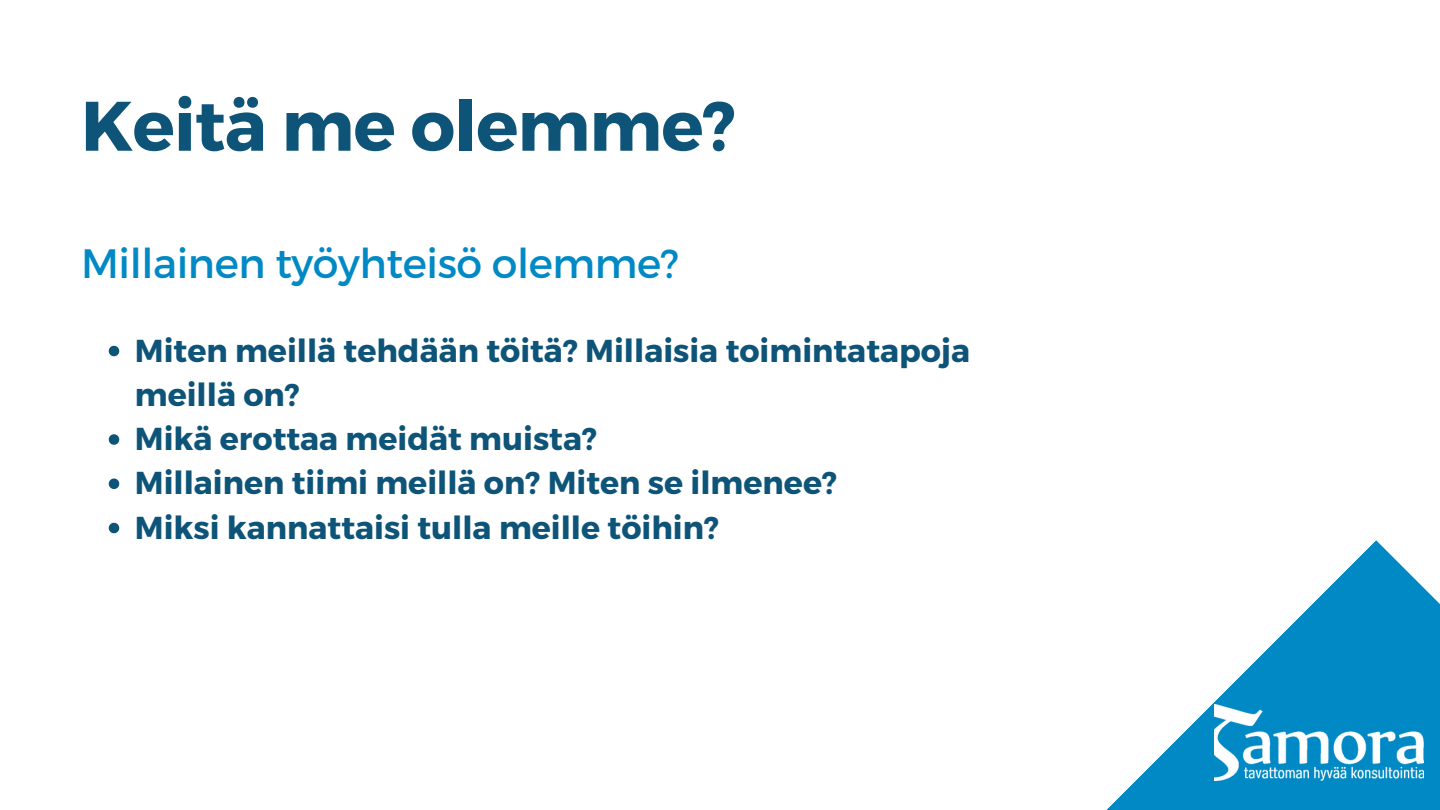
<style>
.page{position:relative;width:1440px;height:810px;background:#fff}
.page>*{position:absolute;margin:0;border:0;box-sizing:border-box;transform-origin:0 0}
.t1{font:700 70px "Montserrat";letter-spacing:-.01em;color:#0d5478}
.t2{font:41px "Montserrat";letter-spacing:-.01em;color:#0089c4}
.t3{font:700 31.7px/44.2px "Montserrat";color:#0d5478}
</style>
<div class="page">
<svg style="left:1106px;top:540px;width:334px;height:270px"></svg>
<img style="left:1214px;top:704px;width:210px;height:76px">
<svg style="left:109px;top:346px;width:10px;height:10px"></svg>
<svg style="left:109px;top:434px;width:10px;height:11px"></svg>
<svg style="left:109px;top:479px;width:10px;height:10px"></svg>
<svg style="left:109px;top:523px;width:10px;height:10px"></svg>
<h1 class="t1" style="left:81px;top:80px;width:656px">Keitä me olemme?</h1>
<p class="t2" style="left:81px;top:237px;width:600px">Millainen työyhteisö olemme?</p>
<p class="t3" style="left:135px;top:327px;width:837px">Miten meillä tehdään töitä? Millaisia toimintatapoja meillä on?<br>Mikä erottaa meidät muista?<br>Millainen tiimi meillä on? Miten se ilmenee?<br>Miksi kannattaisi tulla meille töihin?</p>
</div>
